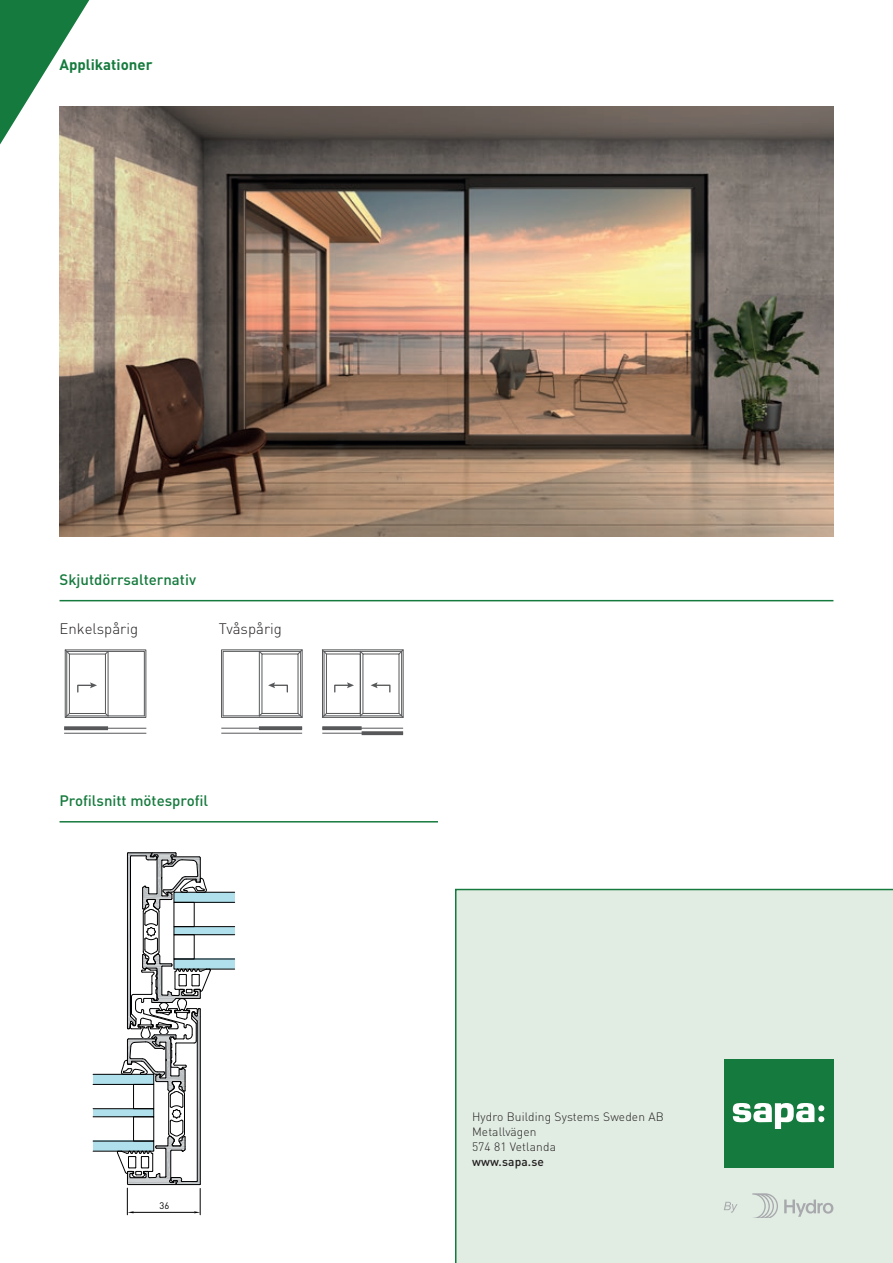
<style>
.page{position:relative;width:893px;height:1263px;background:#fff}
.page>*{position:absolute;margin:0;border:0;box-sizing:border-box;transform-origin:0 0}
.t1{font:500 15px "DIN Pro";color:#157a3d}
.t2{font:300 15px "DIN Pro";color:#231f20}
.t3{font:700 15px "DIN Pro";color:#157a3d}
.t4{font:300 12px/15px "DIN Pro";letter-spacing:.01em;color:#231f20}
.t5{font:500 12px "DIN Pro";letter-spacing:.01em;color:#231f20}
.t6{font:9.45px "DIN Pro";color:#000001}
</style>
<div class="page">
<img style="left:60px;top:106px;width:773px;height:431px">
<div style="left:455px;top:889px;width:438px;height:374px;background:#e1ece3"></div>
<div style="left:724px;top:1059px;width:109px;height:108px;background:#157a3d"></div>
<svg style="left:733px;top:1103px;width:91px;height:26px"></svg>
<svg style="left:784px;top:1199px;width:49px;height:18px"></svg>
<svg style="left:752px;top:1193px;width:26px;height:25px"></svg>
<svg style="left:724px;top:1202px;width:13px;height:11px"></svg>
<hr style="left:60px;top:600px;width:773px;height:1px;background:#157a3d">
<hr style="left:60px;top:821px;width:378px;height:1px;background:#157a3d">
<div style="left:174px;top:892px;width:61px;height:10px;background:#b0e0ec"></div>
<div style="left:174px;top:927px;width:61px;height:8px;background:#b0e0ec"></div>
<div style="left:174px;top:959px;width:61px;height:10px;background:#b0e0ec"></div>
<div style="left:93px;top:1074px;width:60px;height:10px;background:#b0e0ec"></div>
<div style="left:93px;top:1108px;width:60px;height:8px;background:#b0e0ec"></div>
<div style="left:93px;top:1141px;width:60px;height:10px;background:#b0e0ec"></div>
<div style="left:173px;top:926px;width:62px;height:9px;border:1px solid #000001"></div>
<div style="left:173px;top:892px;width:62px;height:11px;border:1px solid #000001"></div>
<div style="left:93px;top:1074px;width:61px;height:11px;border:1px solid #000001"></div>
<div style="left:93px;top:1108px;width:61px;height:9px;border:1px solid #000001"></div>
<svg style="left:116px;top:852px;width:95px;height:363px"></svg>
<hr style="left:67px;top:715px;width:41px;height:1px;background:#57585a">
<div style="left:69px;top:654px;width:37px;height:60px;border:1px solid #57585a"></div>
<hr style="left:67px;top:651px;width:41px;height:1px;background:#57585a">
<svg style="left:64px;top:649px;width:6px;height:6px"></svg>
<svg style="left:64px;top:712px;width:6px;height:6px"></svg>
<svg style="left:104px;top:651px;width:40px;height:65px"></svg>
<div style="left:65px;top:649px;width:81px;height:69px;border:1px solid #57585a"></div>
<hr style="left:108px;top:651px;width:1px;height:65px;background:#57585a">
<svg style="left:77px;top:682px;width:20px;height:11px"></svg>
<hr style="left:64px;top:728px;width:82px;height:1px;background:#57585a">
<svg style="left:64px;top:726px;width:44px;height:4px"></svg>
<hr style="left:64px;top:733px;width:82px;height:1px;background:#57585a">
<hr style="left:360px;top:715px;width:42px;height:1px;background:#57585a">
<hr style="left:360px;top:651px;width:42px;height:1px;background:#57585a">
<svg style="left:398px;top:649px;width:6px;height:6px"></svg>
<svg style="left:398px;top:712px;width:6px;height:6px"></svg>
<div style="left:322px;top:649px;width:81px;height:69px;border:1px solid #57585a"></div>
<svg style="left:321px;top:649px;width:43px;height:69px"></svg>
<svg style="left:371px;top:682px;width:20px;height:11px"></svg>
<hr style="left:259px;top:715px;width:42px;height:1px;background:#57585a">
<hr style="left:300px;top:651px;width:1px;height:65px;background:#57585a">
<hr style="left:259px;top:651px;width:42px;height:1px;background:#57585a">
<svg style="left:297px;top:651px;width:4px;height:4px"></svg>
<svg style="left:297px;top:712px;width:4px;height:4px"></svg>
<div style="left:221px;top:649px;width:82px;height:69px;border:1px solid #57585a"></div>
<svg style="left:222px;top:650px;width:67px;height:67px"></svg>
<hr style="left:221px;top:728px;width:81px;height:1px;background:#57585a">
<hr style="left:221px;top:733px;width:81px;height:1px;background:#57585a">
<svg style="left:259px;top:726px;width:43px;height:4px"></svg>
<hr style="left:322px;top:728px;width:81px;height:1px;background:#57585a">
<hr style="left:322px;top:733px;width:81px;height:1px;background:#57585a">
<svg style="left:362px;top:731px;width:41px;height:4px"></svg>
<svg style="left:322px;top:726px;width:40px;height:4px"></svg>
<svg style="left:0;top:0;width:89px;height:144px"></svg>
<p class="t3" style="left:60px;top:55px;width:94px">Applikationer</p>
<p class="t1" style="left:60px;top:569px;width:138px">Skjutdörrsalternativ</p>
<p class="t2" style="left:60px;top:618px;width:80px">Enkelspårig</p>
<p class="t2" style="left:219px;top:618px;width:64px">Tvåspårig</p>
<p class="t1" style="left:60px;top:790px;width:150px">Profilsnitt mötesprofil</p>
<p class="t6" style="left:160px;top:1198px;width:11px">36</p>
<p class="t4" style="left:472px;top:1109px;width:193px">Hydro Building Systems Sweden AB<br>Metallvägen<br>574 81 Vetlanda</p>
<p class="t5" style="left:472px;top:1154px;width:73px">www.sapa.se</p>
</div>
